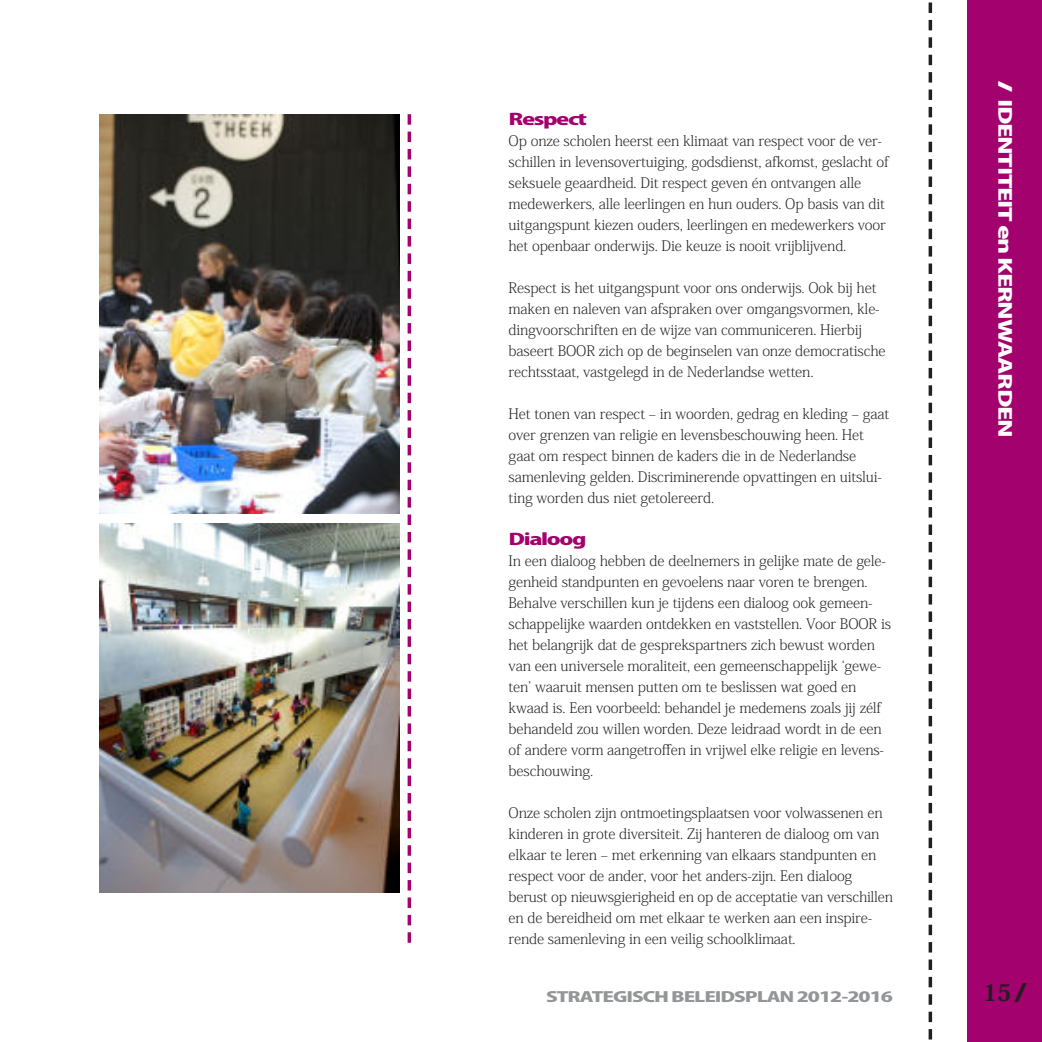
<style>
.page{position:relative;width:1042px;height:1042px;background:#fff}
.page>*{position:absolute;margin:0;border:0;box-sizing:border-box;transform-origin:0 0}
.t1{font:800 22.75px "Koz Min Pro";color:#231f20}
.t2{font:800 17.5px "Koz Go Pro";color:#fff;scale:1.5 1}
.t3{font:800 15.75px "Koz Go Pro";color:#a3016e;scale:1.5 1}
.t4{font:200 14.35px/21px "Koz Min Pro";letter-spacing:-.01em;color:#231f20}
.t5{font:800 14px "Koz Go Pro";letter-spacing:-.05em;color:#939598;scale:1.5 1}
.s1{font-size:16.45px}
.s2{font-family:"Koz Go Pro"}
</style>
<div class="page">
<svg style="left:928px;top:2px;width:4px;height:1038px"></svg>
<div style="left:967px;top:0;width:75px;height:1042px;background:#a3016e"></div>
<img style="left:99px;top:114px;width:300px;height:399px">
<img style="left:99px;top:523px;width:300px;height:369px">
<svg style="left:407px;top:114px;width:4px;height:829px"></svg>
<p class="t3" style="left:508px;top:109px;width:54px">RESPECT</p>
<p class="t4" style="left:508px;top:130px;width:382px">Op onze scholen heerst een klimaat van respect voor de ver&shy;schillen in levensovertuiging, godsdienst, afkomst, geslacht of seksuele geaardheid. Dit respect geven én ontvangen alle medewerkers, alle leerlingen en hun ouders. Op basis van dit uitgangspunt kiezen ouders, leerlingen en medewerkers voor het openbaar onderwijs. Die keuze is nooit vrijblijvend.</p>
<p class="t4" style="left:508px;top:277px;width:378px">Respect is het uitgangspunt voor ons onderwijs. Ook bij het maken en naleven van afspraken over omgangsvormen, kle&shy;dingvoorschriften en de wijze van communiceren. Hierbij baseert BOOR zich op de beginselen van onze democratische rechtsstaat, vastgelegd in de Nederlandse wetten.</p>
<p class="t4" style="left:508px;top:403px;width:382px">Het tonen van respect – in woorden, gedrag en kleding – gaat over grenzen van religie en levensbeschouwing heen. Het gaat om respect binnen de kaders die in de Nederlandse samenleving gelden. Discriminerende opvattingen en uitslui&shy;ting worden dus niet getolereerd.</p>
<p class="t3" style="left:508px;top:529px;width:53px">DIALOOG</p>
<p class="t4" style="left:508px;top:550px;width:384px">In een dialoog hebben de deelnemers in gelijke mate de gele&shy;genheid standpunten en gevoelens naar voren te brengen.<br>Behalve verschillen kun je tijdens een dialoog ook gemeen&shy;schappelijke waarden ontdekken en vaststellen. Voor BOOR is het belangrijk dat de gesprekspartners zich bewust worden van een universele moraliteit, een gemeenschappelijk ‘gewe&shy;ten’ waaruit mensen putten om te beslissen wat goed en kwaad is. Een voorbeeld: behandel je medemens zoals jij zélf behandeld zou willen worden. Deze leidraad wordt in de een of andere vorm aangetroffen in vrijwel elke religie en levens&shy;beschouwing.</p>
<p class="t4" style="left:508px;top:802px;width:386px">Onze scholen zijn ontmoetingsplaatsen voor volwassenen en kinderen in grote diversiteit. Zij hanteren de dialoog om van elkaar te leren – met erkenning van elkaars standpunten en respect voor de ander, voor het anders-zijn. Een dialoog berust op nieuwsgierigheid en op de acceptatie van verschillen en de bereidheid om met elkaar te werken aan een inspire&shy;rende samenleving in een veilig schoolklimaat.</p>
<p class="t2" style="left:1016px;top:81px;width:237px;rotate:90deg"><span class="s1">//</span> IDENTITEITENKERNWAARDEN</p>
<p class="t5" style="left:546px;top:987px;width:233px">STRATEGISCH BELEIDSPLAN 2012-2016</p>
<h1 class="t1" style="left:983px;top:976px;width:45px">15 <span class="s2">/</span></h1>
</div>
